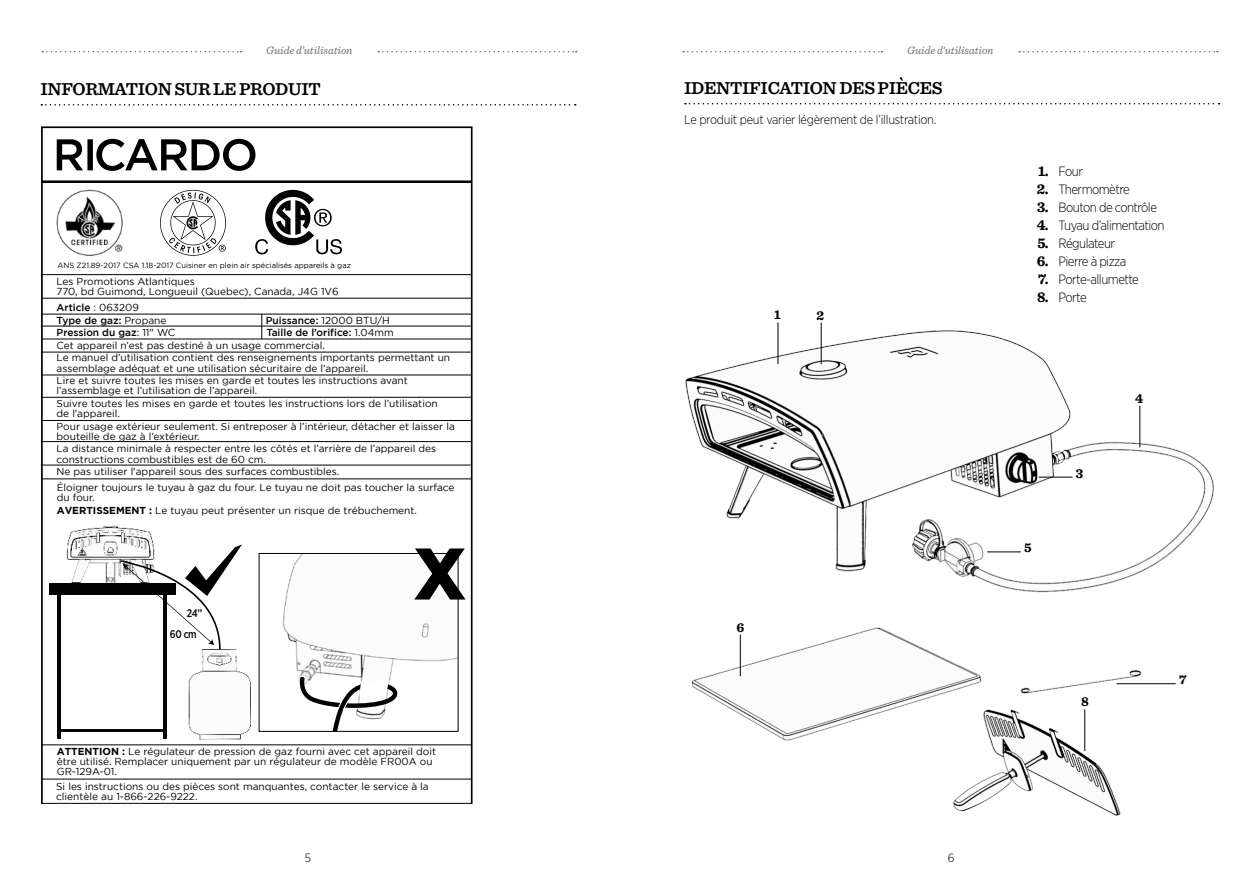
<style>
.page{position:relative;width:1259px;height:893px;background:#fff}
.page>*{position:absolute;margin:0;border:0;box-sizing:border-box;transform-origin:0 0}
.t1{font:600 18px "Sentinel";letter-spacing:-.02em;color:#000}
.t2{font:300 13.5px "Gotham Narrow";letter-spacing:-.04em;color:#000}
.t3{font:700 13.5px "Sentinel";color:#000}
.t4{font:300 12.75px "Gotham Narrow";letter-spacing:-.02em;color:#000}
.t5{font:300 12px "Gotham Narrow";color:#000}
.t6{font:italic 11.25px "Sentinel";letter-spacing:-.01em;color:#707172}
.t7{font:500 11.1px "Gotham Narrow";color:#000;scale:.91 1}
.t8{font:10.05px/12.6px "Gotham";color:#000}
.t9{font:500 10.05px/12.6px "Gotham";color:#000}
.t10{font:7.65px "Gotham";color:#000}
.s1{font-weight:400}
.s2{font-weight:500}
.s3{font-weight:700}
.s4{font-family:"Sentinel";font-weight:700;font-size:15px}
</style>
<div class="page">
<svg style="left:378px;top:51px;width:199px;height:1px"></svg>
<svg style="left:42px;top:51px;width:200px;height:1px"></svg>
<svg style="left:1019px;top:51px;width:198px;height:1px"></svg>
<svg style="left:683px;top:51px;width:199px;height:1px"></svg>
<img style="left:685px;top:322px;width:529px;height:494px">
<svg style="left:41px;top:104px;width:535px;height:2px"></svg>
<svg style="left:685px;top:103px;width:534px;height:1px"></svg>
<hr style="left:1084px;top:710px;width:1px;height:41px;background:#000">
<hr style="left:740px;top:635px;width:1px;height:41px;background:#000">
<hr style="left:777px;top:323px;width:1px;height:41px;background:#000">
<hr style="left:821px;top:323px;width:1px;height:41px;background:#000">
<hr style="left:987px;top:552px;width:33px;height:1px;background:#000">
<hr style="left:1139px;top:406px;width:1px;height:41px;background:#000">
<hr style="left:1116px;top:683px;width:59px;height:1px;background:#000">
<svg style="left:41px;top:126px;width:431px;height:678px"></svg>
<img style="left:261px;top:555px;width:195px;height:175px">
<svg style="left:299px;top:677px;width:99px;height:53px"></svg>
<div style="left:259px;top:553px;width:199px;height:179px;border:1px solid #000"></div>
<svg style="left:414px;top:548px;width:51px;height:51px"></svg>
<hr style="left:1039px;top:477px;width:33px;height:1px;background:#000">
<p class="t6" style="left:266px;top:42px;width:88px">Guide d’utilisation</p>
<p class="t6" style="left:907px;top:42px;width:88px">Guide d’utilisation</p>
<h1 class="t1" style="left:40px;top:75px;width:282px">INFORMATION SUR LE PRODUIT</h1>
<h1 class="t1" style="left:684px;top:74px;width:260px">IDENTIFICATION DES PIÈCES</h1>
<p class="t4" style="left:684px;top:112px;width:254px">Le produit peut varier légèrement de l’illustration.</p>
<p class="t10" style="left:57px;top:261px;width:295px">ANS Z21.89-2017 CSA 1.18-2017 Cuisiner en plein air spécialisés appareils à gaz</p>
<p class="t8" style="left:56px;top:276px;width:284px;line-height:10.1px">Les Promotions Atlantiques<br>770, bd Guimond, Longueuil (Quebec), Canada, J4G 1V6</p>
<p class="t9" style="left:57px;top:301px;width:111px">Article <span class="s1">: 063209<br></span>Type de gaz: <span class="s1">Propane</span></p>
<p class="t9" style="left:266px;top:313px;width:126px">Puissance: <span class="s1">12000 BTU/H</span></p>
<p class="t9" style="left:57px;top:326px;width:120px">Pression du gaz<span class="s1">: 11" WC</span></p>
<p class="t8" style="left:57px;top:326px;width:395px;text-indent:210px"><span class="s2">Taille de l’orifice:</span> 1.04mm<br>Cet appareil n’est pas destiné à un usage commercial.<br>Le manuel d’utilisation contient des renseignements importants permettant un</p>
<p class="t8" style="left:57px;top:362px;width:353px">assemblage adéquat et une utilisation sécuritaire de l’appareil.<br>Lire et suivre toutes les mises en garde et toutes les instructions avant</p>
<p class="t8" style="left:57px;top:384px;width:383px">l’assemblage et l’utilisation de l’appareil.<br>Suivre toutes les mises en garde et toutes les instructions lors de l’utilisation</p>
<p class="t8" style="left:57px;top:407px;width:400px">de l’appareil.<br>Pour usage extérieur seulement. Si entreposer à l’intérieur, détacher et laisser la</p>
<p class="t8" style="left:57px;top:430px;width:381px">bouteille de gaz à l’extérieur.<br>La distance minimale à respecter entre les côtés et l’arrière de l’appareil des</p>
<p class="t8" style="left:57px;top:452px;width:284px">constructions combustibles est de 60 cm.<br>Ne pas utiliser l'appareil sous des surfaces combustibles.</p>
<p class="t8" style="left:57px;top:482px;width:399px;line-height:10.1px">Éloigner toujours le tuyau à gaz du four. Le tuyau ne doit pas toucher la surface du four.</p>
<p class="t8" style="left:57px;top:504px;width:362px"><span class="s3">AVERTISSEMENT :</span> Le tuyau peut présenter un risque de trébuchement.</p>
<p class="t7" style="left:187px;top:606px;width:18px">24’’</p>
<p class="t7" style="left:170px;top:627px;width:31px">60 cm</p>
<p class="t8" style="left:57px;top:746px;width:381px;line-height:10.1px"><span class="s3">ATTENTION :</span> Le régulateur de pression de gaz fourni avec cet appareil doit être utilisé. Remplacer uniquement par un régulateur de modèle FR00A ou<br>GR-129A-01.</p>
<p class="t8" style="left:56px;top:781px;width:374px;line-height:10.1px">Si les instructions ou des pièces sont manquantes, contacter le service à la clientèle au 1-866-226-9222.</p>
<h2 class="t3" style="left:774px;top:304px;width:8px">1</h2>
<h2 class="t3" style="left:816px;top:304px;width:9px">2</h2>
<h2 class="t3" style="left:736px;top:616px;width:9px">6</h2>
<p class="t5" style="left:305px;top:851px;width:8px">5</p>
<p class="t5" style="left:947px;top:851px;width:8px">6</p>
<h2 class="t2" style="left:1038px;top:163px;width:46px"><span class="s4">1.</span> Four</h2>
<h2 class="t2" style="left:1037px;top:181px;width:94px"><span class="s4">2.</span> Thermomètre</h2>
<h2 class="t2" style="left:1037px;top:199px;width:121px"><span class="s4">3.</span> Bouton de contrôle</h2>
<h2 class="t2" style="left:1036px;top:217px;width:129px"><span class="s4">4.</span> Tuyau d’alimentation</h2>
<h2 class="t2" style="left:1037px;top:235px;width:79px"><span class="s4">5.</span> Régulateur</h2>
<h2 class="t2" style="left:1037px;top:253px;width:91px"><span class="s4">6.</span> Pierre à pizza</h2>
<h2 class="t2" style="left:1038px;top:271px;width:102px"><span class="s4">7.</span> Porte-allumette</h2>
<h2 class="t2" style="left:1037px;top:289px;width:51px"><span class="s4">8.</span> Porte</h2>
<h2 class="t3" style="left:1024px;top:537px;width:9px">5</h2>
<h2 class="t3" style="left:1076px;top:462px;width:9px">3</h2>
<h2 class="t3" style="left:1135px;top:388px;width:10px">4</h2>
<h2 class="t3" style="left:1081px;top:691px;width:9px">8</h2>
<h2 class="t3" style="left:1179px;top:669px;width:9px">7</h2>
</div>
